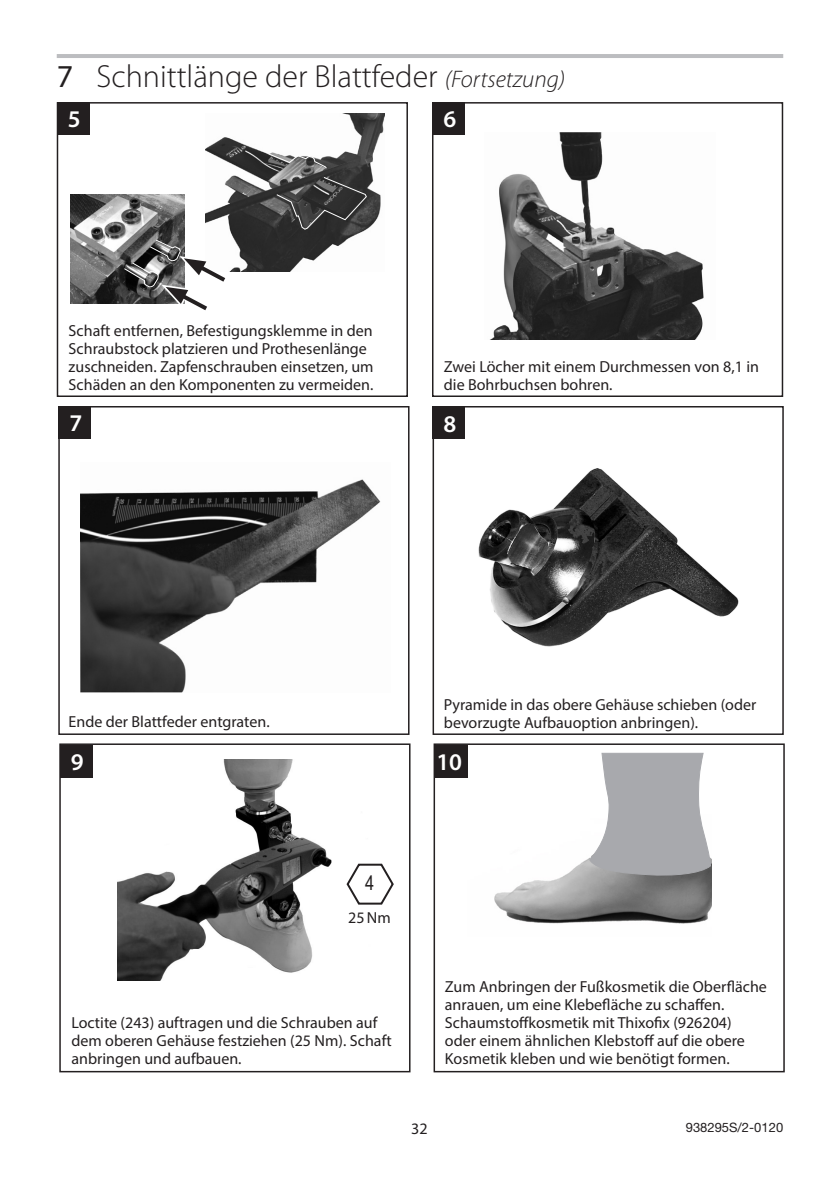
<style>
.page{position:relative;width:840px;height:1191px;background:#fff}
.page>*{position:absolute;margin:0;border:0;box-sizing:border-box;transform-origin:0 0}
.MG-Head1_Manual_Numb{font:300 32px "Myriad Pro";color:#231f20}
.MG-Assembly_Box__Aut{font:600 24px "Myriad Pro";color:#fff}
.t1{font:20px "Arial Narrow";color:#231f20}
.MG-Box_Text__8pt__3p{font:16px/18px "Myriad Pro";color:#231f20}
.t2{font:13px "Helvetica Neue";color:#231f20}
.s1{font-weight:400}
.s2{font-style:italic;font-size:24px}
.s3{color:#231f20}
</style>
<div class="page">
<img style="left:491px;top:132px;width:213px;height:207px">
<img style="left:70px;top:194px;width:114px;height:109px">
<img style="left:205px;top:113px;width:179px;height:158px">
<svg style="left:275px;top:176px;width:92px;height:54px;background:#444"></svg>
<svg style="left:267px;top:153px;width:60px;height:17px"></svg>
<svg style="left:123px;top:239px;width:106px;height:72px"></svg>
<img style="left:81px;top:479px;width:300px;height:213px">
<img style="left:434px;top:422px;width:350px;height:276px">
<img style="left:118px;top:759px;width:214px;height:221px">
<img style="left:494px;top:859px;width:216px;height:65px">
<svg style="left:588px;top:752px;width:123px;height:124px"></svg>
<hr style="left:57px;top:54px;width:725px;height:4px;background:#bcbdc0">
<svg style="left:346px;top:863px;width:48px;height:42px"></svg>
<div style="left:433px;top:743px;width:351px;height:329px;border:1px solid #231f20"></div>
<div style="left:59px;top:743px;width:351px;height:329px;border:1px solid #231f20"></div>
<div style="left:432px;top:406px;width:351px;height:329px;border:1px solid #231f20"></div>
<div style="left:432px;top:102px;width:350px;height:295px;border:1px solid #231f20"></div>
<div style="left:57px;top:102px;width:351px;height:295px;border:1px solid #231f20"></div>
<div style="left:58px;top:406px;width:351px;height:329px;border:1px solid #231f20"></div>
<div style="left:57px;top:102px;width:33px;height:33px;background:#231f20"></div>
<div style="left:432px;top:102px;width:33px;height:33px;background:#231f20"></div>
<div style="left:60px;top:745px;width:33px;height:33px;background:#231f20"></div>
<div style="left:58px;top:406px;width:33px;height:33px;background:#231f20"></div>
<div style="left:432px;top:406px;width:33px;height:33px;background:#231f20"></div>
<div style="left:435px;top:745px;width:32px;height:33px;background:#231f20"></div>
<h1 class="MG-Head1_Manual_Numb" style="left:57px;top:57px;width:510px"><span class="s1">7</span> Schnittlänge der Blattfeder <span class="s2">(Fortsetzung)</span></h1>
<h1 class="MG-Assembly_Box__Aut" style="left:68px;top:104px;width:20px">5<span class="s3">.</span></h1>
<h1 class="MG-Assembly_Box__Aut" style="left:443px;top:104px;width:20px">6<span class="s3">.</span></h1>
<p class="MG-Box_Text__8pt__3p" style="left:69px;top:321px;width:306px">Schaft entfernen, Befestigungsklemme in den Schraubstock platzieren und Prothesenlänge zuschneiden. Zapfenschrauben einsetzen, um Schäden an den Komponenten zu vermeiden.</p>
<p class="MG-Box_Text__8pt__3p" style="left:443px;top:358px;width:316px">Zwei Löcher mit einem Durchmessen von 8,1 in die Bohrbuchsen bohren.</p>
<h1 class="MG-Assembly_Box__Aut" style="left:69px;top:408px;width:20px">7<span class="s3">.</span></h1>
<h1 class="MG-Assembly_Box__Aut" style="left:443px;top:408px;width:20px">8<span class="s3">.</span></h1>
<p class="MG-Box_Text__8pt__3p" style="left:69px;top:712px;width:202px">Ende der Blattfeder entgraten.</p>
<h1 class="MG-Assembly_Box__Aut" style="left:71px;top:747px;width:20px">9<span class="s3">.</span></h1>
<p class="MG-Box_Text__8pt__3p" style="left:443px;top:695px;width:314px">Pyramide in das obere Gehäuse schieben (oder bevorzugte Aufbauoption anbringen).</p>
<h1 class="MG-Assembly_Box__Aut" style="left:436px;top:747px;width:33px">10<span class="s3">.</span></h1>
<p class="t1" style="left:365px;top:868px;width:11px">4</p>
<p class="MG-Box_Text__8pt__3p" style="left:348px;top:908px;width:44px">25Nm</p>
<p class="MG-Box_Text__8pt__3p" style="left:71px;top:1013px;width:322px">Loctite (243) auftragen und die Schrauben auf dem oberen Gehäuse festziehen (25 Nm). Schaft anbringen und aufbauen.</p>
<p class="MG-Box_Text__8pt__3p" style="left:444px;top:977px;width:323px">Zum Anbringen der Fußkosmetik die Oberfläche anrauen, um eine Klebefläche zu schaffen.</p>
<p class="MG-Box_Text__8pt__3p" style="left:444px;top:1013px;width:301px">Schaumstoffkosmetik mit Thixofix (926204) oder einem ähnlichen Klebstoff auf die obere<br>Kosmetik kleben und wie benötigt formen.</p>
<p class="MG-Box_Text__8pt__3p" style="left:411px;top:1119px;width:18px">32</p>
<p class="t2" style="left:685px;top:1119px;width:99px">938295S/2-0120</p>
</div>
